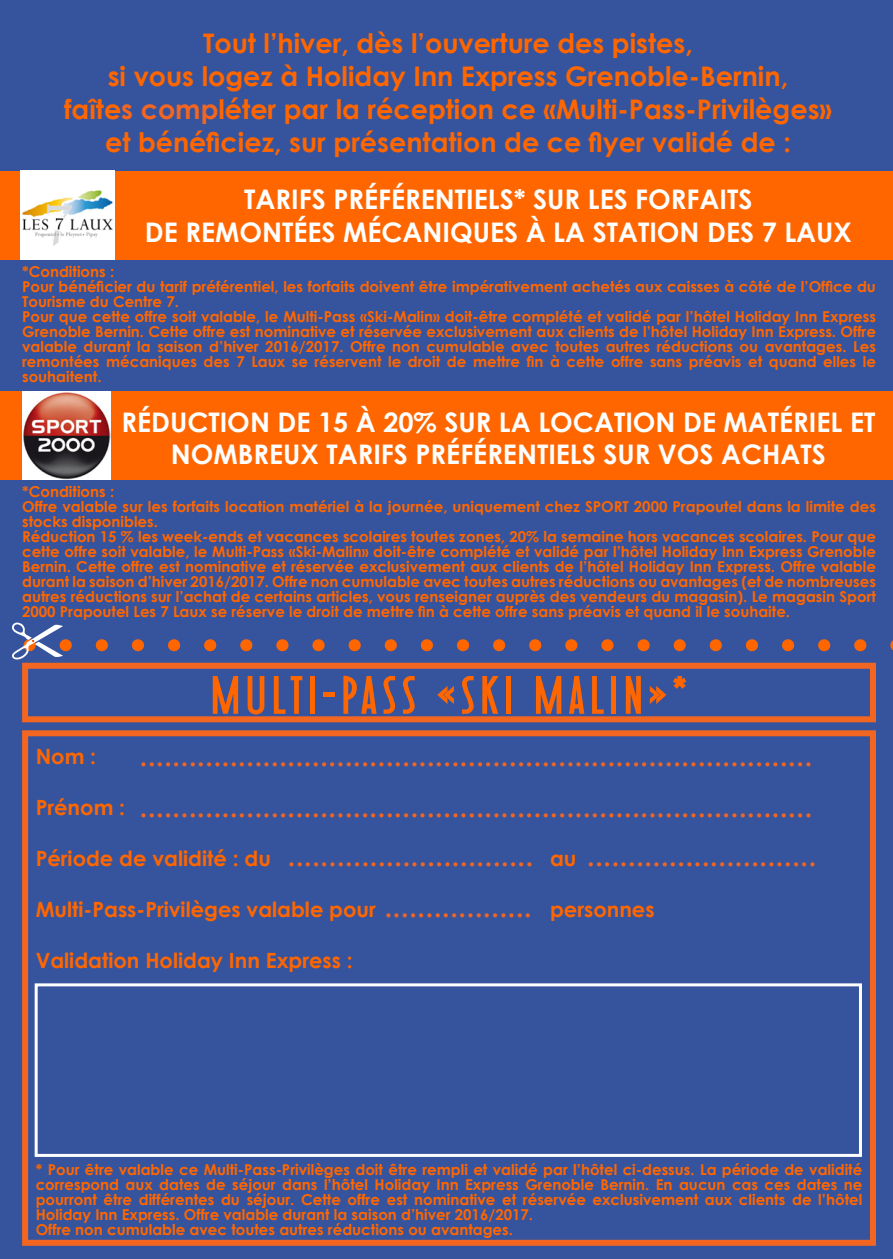
<style>
.page{position:relative;width:893px;height:1259px;background:#36549d}
.page>*{position:absolute;margin:0;border:0;box-sizing:border-box;transform-origin:0 0}
.t1{font:54px "Toasted Vein BTN Bold";letter-spacing:.1em;color:#f60}
.t2{font:36px "Minion Pro";color:#f36621}
.t3{font:700 27px "Century Gothic";color:#f60}
.t4{font:700 27px/32.4px "Century Gothic";color:#fff;text-align:center}
.t5{font:700 21px "Century Gothic";color:#f60}
.t6{font:700 15px/15px "Century Gothic";color:#f60;text-align:justify}
.s1{color:#f36621}
</style>
<div class="page">
<div style="left:0;top:171px;width:893px;height:88px;background:#f60"></div>
<div style="left:22px;top:730px;width:854px;height:515px;border:6px solid #f36621"></div>
<div style="left:22px;top:663px;width:854px;height:59px;border:6px solid #f36621"></div>
<div style="left:0;top:391px;width:893px;height:89px;background:#f60"></div>
<img style="left:20px;top:171px;width:95px;height:88px">
<img style="left:22px;top:391px;width:89px;height:89px">
<div style="left:35px;top:983px;width:827px;height:174px;border:3px solid #fff"></div>
<svg style="left:23px;top:639px;width:870px;height:13px"></svg>
<p class="t3" style="left:203px;top:23px;width:491px">Tout l’hiver, dès l’ouverture des pistes,</p>
<p class="t3" style="left:108px;top:56px;width:682px">si vous logez à Holiday Inn Express Grenoble-Bernin,</p>
<p class="t3" style="left:64px;top:89px;width:769px">faîte<span class="s1">s comp</span>léter par la réception ce «Multi-Pass-Privilèges»</p>
<p class="t3" style="left:105px;top:122px;width:687px">et bénéficiez, sur présentation de ce flyer validé de :</p>
<p class="t4" style="left:244px;top:182px;width:510px">TARIFS PRÉFÉRENTIELS* SUR LES FORFAITS</p>
<p class="t4" style="left:145px;top:214px;width:708px">DE REMONTÉES MÉCANIQUES À LA STATION DES 7 LAUX</p>
<p class="t6" style="left:22px;top:263px;width:94px">*Conditions :</p>
<p class="t6" style="left:22px;top:278px;width:855px">Pour bénéficier du tarif préférentiel, les forfaits doivent être impérativement achetés aux caisses à côté de l’Office du<br>Tourisme du Centre 7.</p>
<p class="t6" style="left:22px;top:308px;width:855px">Pour que cette offre soit valable, le Multi-Pass «Ski-Malin» doit-être complété et validé par l’hôtel Holiday Inn Express Grenoble Bernin. Cette offre est nominative et réservée exclusivement aux clients de l’hôtel Holiday Inn Express. Offre valable durant la saison d’hiver 2016/2017. Offre non cumulable avec toutes autres réductions ou avantages. Les remontées mécaniques des 7 Laux se réservent le droit de mettre fin à cette offre sans préavis et quand elles le souhaitent.</p>
<p class="t4" style="left:121px;top:404px;width:755px">RÉDUCTION DE 15 À 20% SUR LA LOCATION DE MATÉRIEL ET<br>NOMBREUX TARIFS PRÉFÉRENTIELS SUR VOS ACHATS</p>
<p class="t6" style="left:22px;top:484px;width:94px">*Conditions :</p>
<p class="t6" style="left:22px;top:499px;width:855px">Offre valable sur les forfaits location matériel à la journée, uniquement chez SPORT 2000 Prapoutel dans la limite des stocks disponibles.</p>
<p class="t6" style="left:22px;top:529px;width:855px">Réduction 15 % les week-ends et vacances scolaires toutes zones, 20% la semaine hors vacances scolaires. Pour que cette offre soit valable, le Multi-Pass «Ski-Malin» doit-être complété et validé par l’hôtel Holiday Inn Express Grenoble Bernin. Cette offre est nominative et réservée exclusivement aux clients de l’hôtel Holiday Inn Express. Offre valable durant la saison d’hiver 2016/2017. Offre non cumulable avec toutes autres réductions ou avantages (et de nombreuses autres réductions sur l’achat de certains articles, vous renseigner auprès des vendeurs du magasin). Le magasin Sport 2000 Prapoutel Les 7 Laux se réserve le droit de mettre fin à cette offre sans préavis et quand il le souhaite.</p>
<p class="t1" style="left:211px;top:665px;width:478px">MULTI-PASS «SKI MALIN»*</p>
<p class="t5" style="left:36px;top:741px;width:62px">Nom :</p>
<p class="t5" style="left:36px;top:792px;width:91px">Prénom :</p>
<p class="t5" style="left:36px;top:843px;width:237px">Période de validité : du</p>
<p class="t5" style="left:550px;top:843px;width:28px">au</p>
<p class="t5" style="left:36px;top:894px;width:342px">Multi-Pass-Privilèges valable pour</p>
<p class="t5" style="left:550px;top:894px;width:106px">personnes</p>
<p class="t5" style="left:36px;top:945px;width:319px">Validation Holiday Inn Express :</p>
<p class="t2" style="left:139px;top:730px;width:675px">..................................................................................</p>
<p class="t2" style="left:139px;top:781px;width:675px">..................................................................................</p>
<p class="t2" style="left:587px;top:830px;width:231px">............................</p>
<p class="t2" style="left:287px;top:830px;width:248px">..............................</p>
<p class="t2" style="left:384px;top:881px;width:149px">..................</p>
<p class="t6" style="left:36px;top:1161px;width:828px">* Pour être valable ce Multi-Pass-Privilèges doit être rempli et validé par l’hôtel ci-dessus. La période de validité correspond aux dates de séjour dans l’hôtel Holiday Inn Express Grenoble Bernin. En aucun cas ces dates ne pourront être différentes du séjour. Cette offre est nominative et réservée exclusivement aux clients de l’hôtel Holiday Inn Express. Offre valable durant la saison d’hiver 2016/2017.</p>
<p class="t6" style="left:36px;top:1221px;width:479px">Offre non cumulable avec toutes autres réductions ou avantages.</p>
</div>
